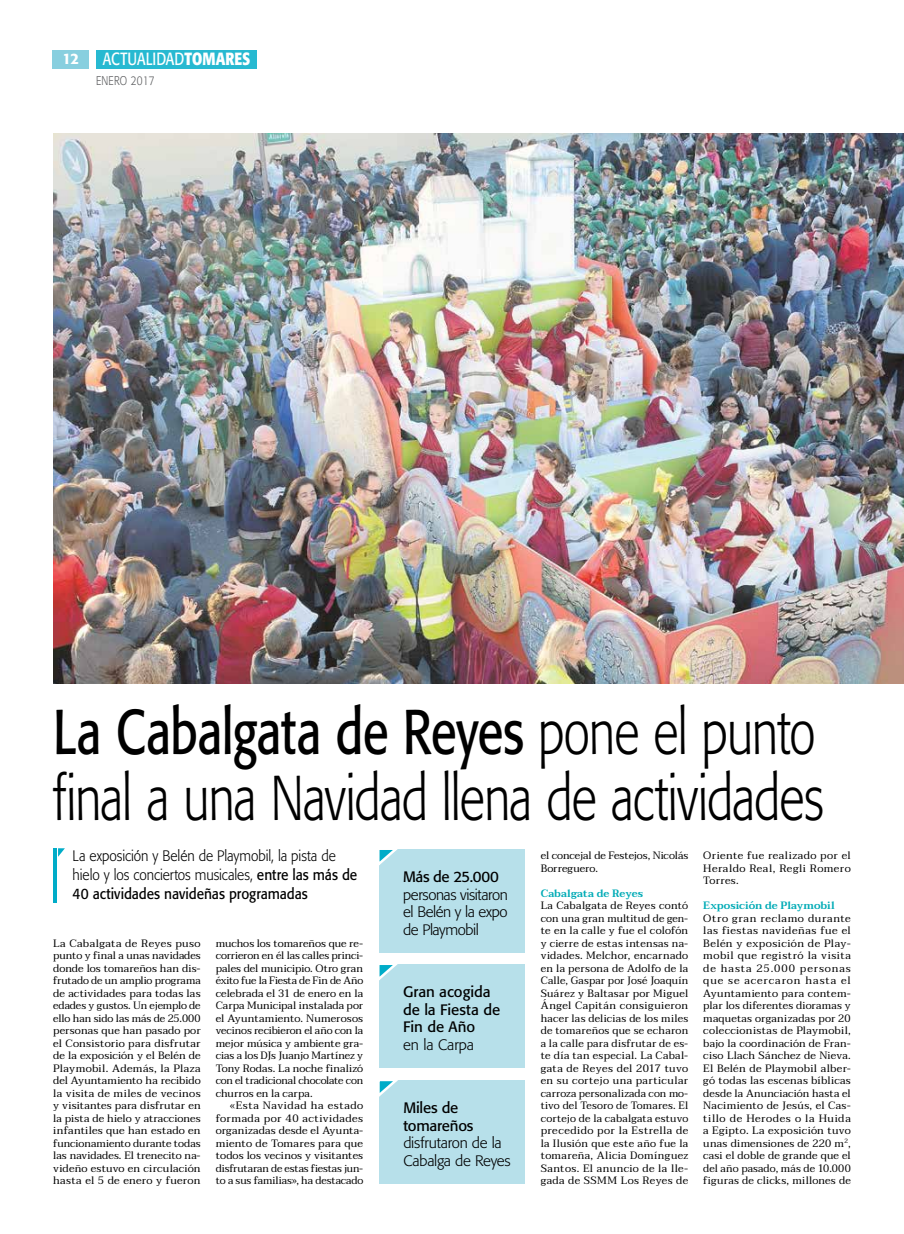
<style>
.page{position:relative;width:904px;height:1234px;background:#fff}
.page>*{position:absolute;margin:0;border:0;box-sizing:border-box;transform-origin:0 0}
.t1{font:300 62.5px/66.2px "Formata";letter-spacing:-.02em;color:#000;scale:.77 1}
.t2{font:17.5px "Formata";letter-spacing:.01em;color:#fff;scale:.8 1}
.t3{font:300 15px/18.8px "Formata";letter-spacing:-.01em;color:#000;scale:.91 1}
.t4{font:300 15px/17.5px "Formata";letter-spacing:-.01em;color:#000}
.t5{font:15px/17.5px "Formata";letter-spacing:-.005em;color:#000}
.t6{font:15px "Formata";letter-spacing:-.025em;color:#000}
.t7{font:500 15px "Formata";color:#fff}
.t8{font:300 12.5px "Formata";letter-spacing:.025em;color:#58595b;scale:.8 1}
.t9{font:10.62px/12.5px "Taviraj";letter-spacing:.01em;color:#000;text-align:justify}
.t10{font:600 10.62px "Taviraj";color:#00abb6}
.s1{font-weight:700}
.s2{font-weight:400}
</style>
<div class="page">
<div style="left:53px;top:50px;width:36px;height:19px;background:#88cfdf"></div>
<div style="left:96px;top:50px;width:160px;height:19px;background:#27b9d1"></div>
<hr style="left:53px;top:848px;width:3px;height:54px;background:#00acc8">
<svg style="left:58px;top:848px;width:7px;height:8px"></svg>
<img style="left:53px;top:133px;width:851px;height:550px">
<div style="left:379px;top:1080px;width:145px;height:103px;background:#b7e0ea"></div>
<svg style="left:379px;top:1080px;width:19px;height:17px"></svg>
<div style="left:379px;top:849px;width:145px;height:103px;background:#b7e0ea"></div>
<svg style="left:379px;top:849px;width:19px;height:16px"></svg>
<div style="left:379px;top:964px;width:145px;height:103px;background:#b7e0ea"></div>
<svg style="left:379px;top:964px;width:19px;height:16px"></svg>
<h3 class="t7" style="left:63px;top:50px;width:18px">12</h3>
<h2 class="t2" style="left:103px;top:48px;width:186px">actualidad<span class="s1">TOMARES</span></h2>
<p class="t8" style="left:96px;top:73px;width:75px">enero 2017</p>
<h1 class="t1" style="left:53px;top:699px;width:1002px"><span class="s2">La Cabalgata de Reyes</span> pone el punto final a una Navidad llena de actividades</h1>
<h3 class="t3" style="left:73px;top:846px;width:314px">La exposición y Belén de Playmobil, la pista de hielo y los conciertos musicales, <span class="s2">entre las más de<br>40 actividades navideñas programadas</span></h3>
<p class="t9" style="left:703px;top:849px;width:149px">Oriente fue realizado por el Heraldo Real, Regli Romero Torres.</p>
<p class="t10" style="left:703px;top:899px;width:133px">Exposición de Playmobil</p>
<p class="t9" style="left:703px;top:911px;width:149px">Otro gran reclamo durante las fiestas navideñas fue el Belén y exposición de Play&shy;mobil que registró la visita de hasta 25.000 personas que se acercaron hasta el Ayuntamiento para contem&shy;plar los diferentes dioramas y maquetas organizadas por 20 coleccionistas de Playmobil, bajo la coordinación de Fran&shy;ciso Llach Sánchez de Nieva.<br>El Belén de Playmobil alber&shy;gó todas las escenas bíblicas desde la Anunciación hasta el Nacimiento de Jesús, el Cas&shy;tillo de Herodes o la Huida a Egipto. La exposición tuvo unas dimensiones de 220 m<sup>2</sup>, casi el doble de grande que el del año pasado, más de 10.000 figuras de clicks, millones de</p>
<p class="t9" style="left:540px;top:849px;width:149px">el concejal de Festejos, Nicolás<br>Borreguero.</p>
<p class="t10" style="left:540px;top:886px;width:104px">Cabalgata de Reyes</p>
<p class="t9" style="left:540px;top:899px;width:149px">La Cabalgata de Reyes contó con una gran multitud de gen&shy;te en la calle y fue el colofón y cierre de estas intensas na&shy;vidades. Melchor, encarnado en la persona de Adolfo de la Calle, Gaspar por José Joaquín Suárez y Baltasar por Miguel Ángel Capitán consiguieron hacer las delicias de los miles de tomareños que se echaron a la calle para disfrutar de es&shy;te día tan especial. La Cabal&shy;gata de Reyes del 2017 tuvo en su cortejo una particular carroza personalizada con mo&shy;tivo del Tesoro de Tomares. El cortejo de la cabalgata estuvo precedido por la Estrella de la Ilusión que este año fue la tomareña, Alicia Domínguez Santos. El anuncio de la lle&shy;gada de SSMM Los Reyes de</p>
<h3 class="t6" style="left:403px;top:867px;width:97px">Más de 25.000</h3>
<h3 class="t4" style="left:403px;top:885px;width:106px;text-align:justify">personas visitaron el Belén y la expo de Playmobil</h3>
<p class="t9" style="left:53px;top:936px;width:149px">La Cabalgata de Reyes puso punto y final a unas navidades donde los tomareños han dis&shy;frutado de un amplio programa de actividades para todas las edades y gustos. Un ejemplo de ello han sido las más de 25.000 personas que han pasado por el Consistorio para disfrutar de la exposición y el Belén de Playmobil. Además, la Plaza del Ayuntamiento ha recibido la visita de miles de vecinos y visitantes para disfrutar en la pista de hielo y atracciones infantiles que han estado en funcionamiento durante todas las navidades. El trenecito na&shy;videño estuvo en circulación hasta el 5 de enero y fueron</p>
<p class="t9" style="left:216px;top:936px;width:149px">muchos los tomareños que re&shy;corrieron en él las calles princi&shy;pales del municipio. Otro gran éxito fue la Fiesta de Fin de Año celebrada el 31 de enero en la Carpa Municipal instalada por el Ayuntamiento. Numerosos vecinos recibieron el año con la mejor música y ambiente gra&shy;cias a los DJs Juanjo Martínez y Tony Rodas. La noche finalizó con el tradicional chocolate con churros en la carpa.</p>
<h3 class="t5" style="left:403px;top:982px;width:98px">Gran acogida de la Fiesta de<br>Fin de Año</h3>
<h3 class="t4" style="left:403px;top:1035px;width:72px">en la Carpa</h3>
<h3 class="t5" style="left:403px;top:1098px;width:72px">Miles de tomareños</h3>
<h3 class="t4" style="left:403px;top:1134px;width:109px">disfrutaron de la<br>Cabalga de Reyes</h3>
<p class="t9" style="left:216px;top:1099px;width:149px;text-indent:14px">«Esta Navidad ha estado formada por 40 actividades organizadas desde el Ayunta&shy;miento de Tomares para que todos los vecinos y visitantes disfrutaran de estas fiestas jun&shy;to a sus familias», ha destacado</p>
</div>
